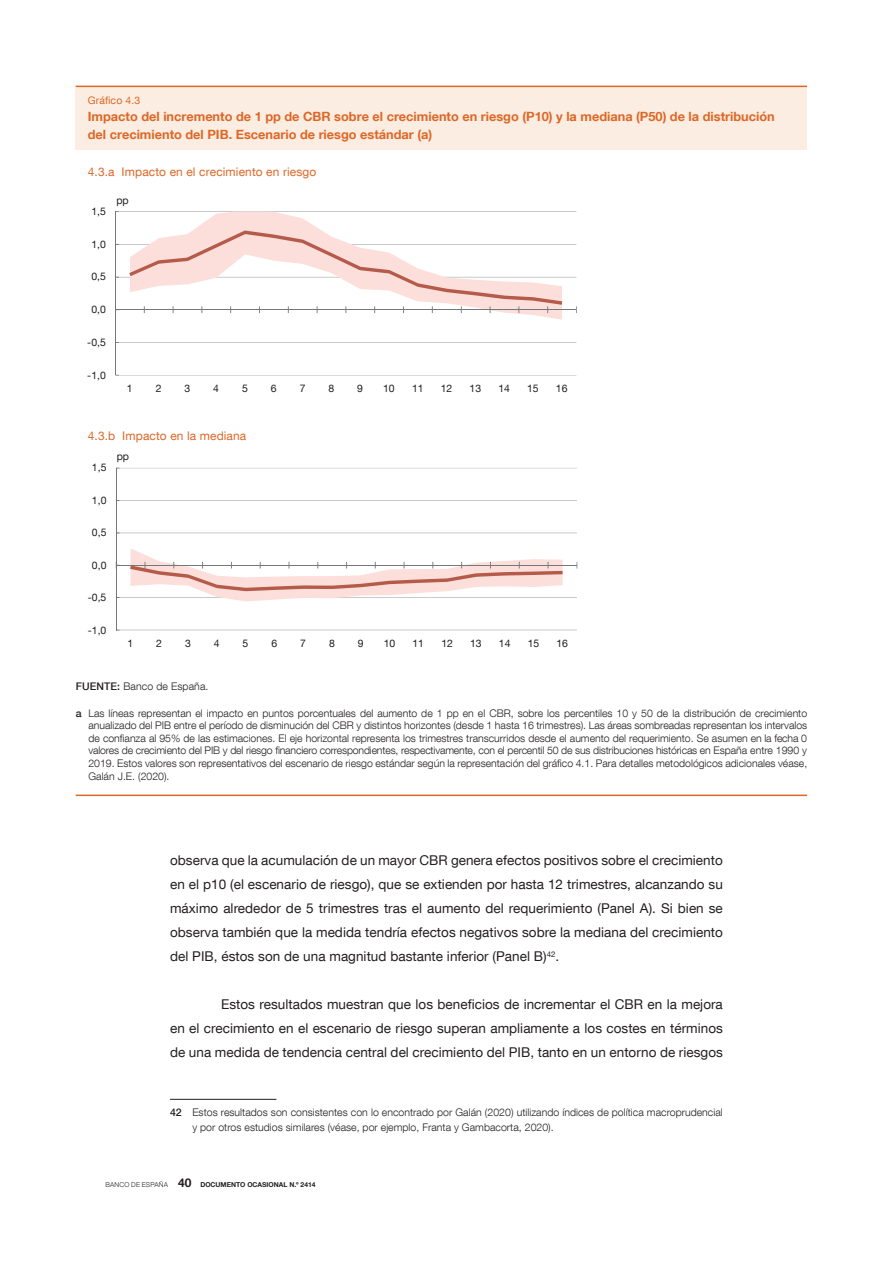
<style>
.page{position:relative;width:893px;height:1263px;background:#fff}
.page>*{position:absolute;margin:0;border:0;box-sizing:border-box;transform-origin:0 0}
.Texto_general{font:13.5px/24px "Bd E Neue Helvetica";letter-spacing:.005em;color:#231f20;text-align:justify}
.t1{font:700 12.75px/18px "Bd E Neue Helvetica";color:#dd6727}
.t2{font:12px "Bd E Neue Helvetica";letter-spacing:.01em;color:#dd6727}
.Notas_texto_principal{font:300 10.5px/12.6px "Bd E Neue Helvetica";letter-spacing:.005em;color:#231f20}
.t3{font:10.5px "Bd E Neue Helvetica";letter-spacing:-.005em;color:#231f20}
.t4{font:10.5px "Bd E Neue Helvetica";letter-spacing:.01em;color:#dd6727}
.t5{font:300 6.75px "Bd E Neue Helvetica";color:#231f20}
.s1{font-weight:500}
.s2{font-style:inherit}
.s3{font-size:12px}
</style>
<div class="page">
<hr style="left:170px;top:1099px;width:106px;height:1px;background:#231f20">
<hr style="left:76px;top:794px;width:731px;height:2px;background:#dd6727">
<hr style="left:116px;top:375px;width:460px;height:1px;background:#9a9d9e">
<hr style="left:116px;top:342px;width:460px;height:1px;background:#9a9d9e">
<hr style="left:116px;top:277px;width:460px;height:1px;background:#9a9d9e">
<hr style="left:116px;top:244px;width:460px;height:1px;background:#9a9d9e">
<hr style="left:116px;top:211px;width:460px;height:1px;background:#9a9d9e">
<svg style="left:192px;top:212px;width:370px;height:108px"></svg>
<hr style="left:115px;top:212px;width:1px;height:163px;background:#74787a">
<hr style="left:116px;top:309px;width:460px;height:1px;background:#74787a">
<svg style="left:129px;top:231px;width:433px;height:82px"></svg>
<hr style="left:116px;top:630px;width:461px;height:1px;background:#9a9d9e">
<hr style="left:116px;top:597px;width:461px;height:1px;background:#9a9d9e">
<hr style="left:116px;top:533px;width:461px;height:1px;background:#9a9d9e">
<hr style="left:116px;top:500px;width:461px;height:1px;background:#9a9d9e">
<hr style="left:116px;top:468px;width:461px;height:1px;background:#9a9d9e">
<hr style="left:116px;top:468px;width:1px;height:162px;background:#74787a">
<hr style="left:116px;top:565px;width:461px;height:1px;background:#74787a">
<svg style="left:130px;top:549px;width:433px;height:52px"></svg>
<div style="left:76px;top:86px;width:731px;height:64px;background:#fbede1"></div>
<hr style="left:76px;top:86px;width:731px;height:1px;background:#dd6727">
<p class="t4" style="left:88px;top:93px;width:54px">Gráfico 4.3</p>
<p class="t1" style="left:88px;top:107px;width:688px">Impacto del incremento de 1 pp de CBR sobre el crecimiento en riesgo (P10) y la mediana (P50) de la distribución del crecimiento del PIB. Escenario de riesgo estándar (a)</p>
<p class="t2" style="left:88px;top:164px;width:230px">4.3.a Impacto en el crecimiento en riesgo</p>
<p class="t3" style="left:91px;top:205px;width:16px">1,5</p>
<p class="t3" style="left:91px;top:237px;width:16px">1,0</p>
<p class="t3" style="left:91px;top:270px;width:16px">0,5</p>
<p class="t3" style="left:91px;top:303px;width:16px">0,0</p>
<p class="t3" style="left:87px;top:336px;width:20px">-0,5</p>
<p class="t3" style="left:87px;top:368px;width:20px">-1,0</p>
<p class="t3" style="left:116px;top:193px;width:14px">pp</p>
<p class="t3" style="left:127px;top:381px;width:7px">1</p>
<p class="t3" style="left:156px;top:381px;width:7px">2</p>
<p class="t3" style="left:185px;top:381px;width:7px">3</p>
<p class="t3" style="left:213px;top:381px;width:7px">4</p>
<p class="t3" style="left:242px;top:381px;width:7px">5</p>
<p class="t3" style="left:271px;top:381px;width:7px">6</p>
<p class="t3" style="left:300px;top:381px;width:7px">7</p>
<p class="t3" style="left:328px;top:381px;width:7px">8</p>
<p class="t3" style="left:357px;top:381px;width:7px">9</p>
<p class="t3" style="left:383px;top:381px;width:13px">10</p>
<p class="t3" style="left:412px;top:381px;width:13px">11</p>
<p class="t3" style="left:441px;top:381px;width:13px">12</p>
<p class="t3" style="left:470px;top:381px;width:13px">13</p>
<p class="t3" style="left:498px;top:381px;width:13px">14</p>
<p class="t3" style="left:527px;top:381px;width:13px">15</p>
<p class="t3" style="left:556px;top:381px;width:13px">16</p>
<p class="t2" style="left:88px;top:428px;width:160px">4.3.b Impacto en la mediana</p>
<p class="t3" style="left:92px;top:461px;width:16px">1,5</p>
<p class="t3" style="left:92px;top:494px;width:16px">1,0</p>
<p class="t3" style="left:92px;top:526px;width:16px">0,5</p>
<p class="t3" style="left:92px;top:558px;width:16px">0,0</p>
<p class="t3" style="left:88px;top:591px;width:20px">-0,5</p>
<p class="t3" style="left:88px;top:623px;width:20px">-1,0</p>
<p class="t3" style="left:117px;top:450px;width:14px">pp</p>
<p class="t3" style="left:127px;top:636px;width:7px">1</p>
<p class="t3" style="left:156px;top:636px;width:7px">2</p>
<p class="t3" style="left:185px;top:636px;width:7px">3</p>
<p class="t3" style="left:214px;top:636px;width:7px">4</p>
<p class="t3" style="left:243px;top:636px;width:7px">5</p>
<p class="t3" style="left:271px;top:636px;width:7px">6</p>
<p class="t3" style="left:300px;top:636px;width:7px">7</p>
<p class="t3" style="left:329px;top:636px;width:7px">8</p>
<p class="t3" style="left:358px;top:636px;width:7px">9</p>
<p class="t3" style="left:384px;top:636px;width:13px">10</p>
<p class="t3" style="left:413px;top:636px;width:13px">11</p>
<p class="t3" style="left:441px;top:636px;width:13px">12</p>
<p class="t3" style="left:470px;top:636px;width:13px">13</p>
<p class="t3" style="left:499px;top:636px;width:13px">14</p>
<p class="t3" style="left:528px;top:636px;width:13px">15</p>
<p class="t3" style="left:556px;top:636px;width:13px">16</p>
<p class="Notas_texto_principal" style="left:76px;top:680px;width:134px"><span class="s1">FUENTE:</span> Banco de España.</p>
<p class="Notas_texto_principal" style="left:88px;top:706px;width:720px;text-align:justify;text-indent:-13px"><span class="s1">a</span> Las líneas representan el impacto en puntos porcentuales del aumento de 1 pp en el CBR, sobre los percentiles 10 y 50 de la distribución de crecimiento anualizado del PIB entre el período de disminución del CBR y distintos horizontes (desde 1 hasta 16 trimestres). Las áreas sombreadas representan los intervalos de confianza al 95% de las estimaciones. El eje horizontal representa los trimestres transcurridos desde el aumento del requerimiento. Se asumen en la fecha 0 valores de crecimiento del PIB y del riesgo financiero correspondientes, respectivamente, con el percentil 50 de sus distribuciones históricas en España entre 1990 y 2019. Estos valores son representativos del escenario de riesgo estándar según la representación del gráfico 4.1. Para detalles metodológicos adicionales véase, Galán J.E. (2020).</p>
<p class="Texto_general" style="left:170px;top:848px;width:554px">observa que la acumulación de un mayor CBR genera efectos positivos sobre el crecimiento en el p10 (el escenario de riesgo), que se extienden por hasta 12 trimestres, alcanzando su máximo alrededor de 5 trimestres tras el aumento del requerimiento (Panel A). Si bien se observa también que la medida tendría efectos negativos sobre la mediana del crecimiento del PIB, éstos son de una magnitud bastante inferior (Panel B)<sup>42</sup>.</p>
<p class="Texto_general" style="left:170px;top:992px;width:554px;text-indent:51px">Estos resultados muestran que los beneficios de incrementar el CBR en la mejora en el crecimiento en el escenario de riesgo superan ampliamente a los costes en términos de una medida de tendencia central del crecimiento del PIB, tanto en un entorno de riesgos</p>
<p class="Notas_texto_principal" style="left:192px;top:1105px;width:532px;line-height:15px;text-indent:-22px"><span class="s1">42</span> Estos resultados son consistentes con lo encontrado por Galán (2020) utilizando índices de política macroprudencial y por otros estudios similares (véase, por ejemplo, Franta y Gambacorta, 2020).</p>
<p class="t5" style="left:105px;top:1181px;width:212px"><span class="s2">BANCO DE ESPAÑA</span> <span class="s3">40</span> DOCUMENTO OCASIONAL N.º 2414</p>
</div>
